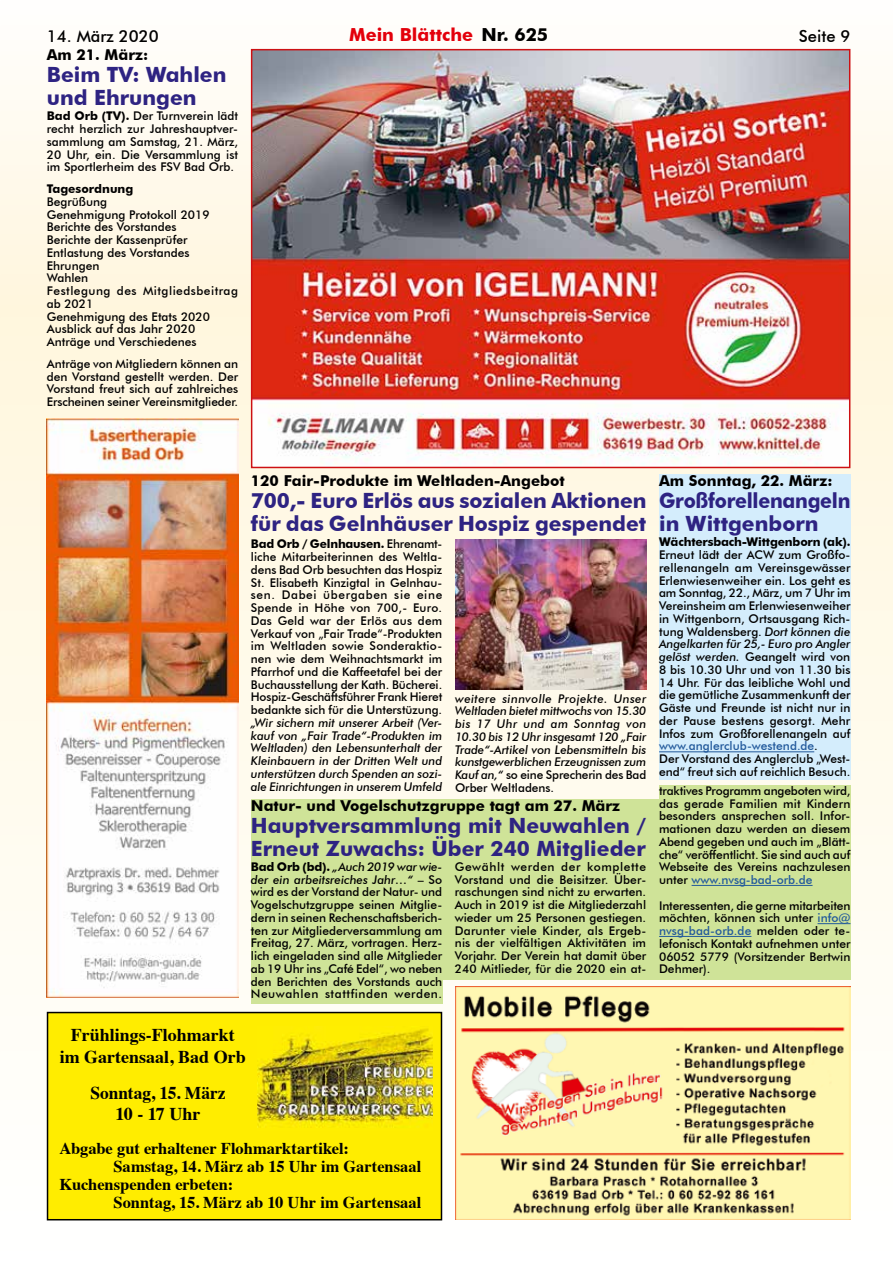
<style>
.page{position:relative;width:893px;height:1263px;background:#fff}
.page>*{position:absolute;margin:0;border:0;box-sizing:border-box;transform-origin:0 0}
.t1{font:700 21px/22.5px "Futura BT";color:#2e2382}
.t2{font:700 21px/22.5px "Futura BT";color:#2e2382;scale:.93 1}
.t3{font:700 18px/22.5px "Times";color:#000;text-align:center}
.t4{font:700 18px "Futura BT";color:#e3000b}
.t5{font:700 16.5px "Times";color:#000}
.t6{font:500 16.5px "Futura BT";color:#000}
.t7{font:700 15px "Futura BT";color:#000}
.t8{font:500 12px/12.8px "Futura BT";color:#000;text-align:justify}
.t9{font:italic 500 12px/12.8px "Futura BT";letter-spacing:-.005em;color:#000;text-align:justify}
.t10{font:700 12px "Futura BT";letter-spacing:-.015em;color:#000}
.s1{color:#000}
.s2{font-weight:700}
.s3{font-style:normal}
.s4{font-style:italic}
.s5{color:#22599b}
</style>
<div class="page">
<img style="left:0;top:48px;width:893px;height:1173px">
<div style="left:644px;top:799px;width:196px;height:181px;background:#cfe398"></div>
<div style="left:251px;top:799px;width:395px;height:181px;background:#cfe398"></div>
<img style="left:455px;top:986px;width:395px;height:234px">
<img style="left:47px;top:418px;width:191px;height:580px">
<img style="left:254px;top:52px;width:593px;height:413px">
<div style="left:251px;top:49px;width:599px;height:419px;border:2px solid #cd1013"></div>
<img style="left:455px;top:539px;width:191px;height:150px">
<div style="left:48px;top:1012px;width:393px;height:208px;background:#ffed00"></div>
<div style="left:47px;top:1012px;width:395px;height:208px;border:2px solid #000"></div>
<img style="left:258px;top:1028px;width:175px;height:100px">
<div style="left:659px;top:474px;width:191px;height:306px;background:#d4edfc"></div>
<hr style="left:659px;top:751px;width:155px;height:1px;background:#22599b">
<div style="left:251px;top:862px;width:191px;height:141px;background:#cfe398"></div>
<div style="left:659px;top:786px;width:191px;height:194px;background:#cfe398"></div>
<hr style="left:692px;top:885px;width:120px;height:1px;background:#22599b">
<hr style="left:817px;top:923px;width:33px;height:1px;background:#22599b">
<hr style="left:659px;top:936px;width:92px;height:1px;background:#22599b">
<h3 class="t6" style="left:47px;top:26px;width:114px">14. März 2020</h3>
<h2 class="t4" style="left:349px;top:24px;width:201px">Mein Blättche <span class="s1">Nr. 625</span></h2>
<h3 class="t6" style="left:799px;top:26px;width:53px">Seite 9</h3>
<p class="t7" style="left:47px;top:45px;width:103px">Am 21. März:</p>
<h1 class="t1" style="left:47px;top:63px;width:181px">Beim TV: Wahlen und Ehrungen</h1>
<p class="t8" style="left:47px;top:110px;width:193px"><span class="s2">Bad Orb (TV).</span> Der Turnverein lädt recht herzlich zur Jahreshauptver&shy;sammlung am Samstag, 21. März, 20 Uhr, ein. Die Versammlung ist im Sportlerheim des FSV Bad Orb.</p>
<p class="t10" style="left:47px;top:182px;width:88px">Tagesordnung</p>
<p class="t8" style="left:47px;top:195px;width:193px;text-align:left">Begrüßung<br>Genehmigung Protokoll 2019<br>Berichte des Vorstandes<br>Berichte der Kassenprüfer<br>Entlastung des Vorstandes<br>Ehrungen<br>Wahlen<br>Festlegung des Mitgliedsbeitrag ab 2021<br>Genehmigung des Etats 2020<br>Ausblick auf das Jahr 2020<br>Anträge und Verschiedenes</p>
<p class="t8" style="left:47px;top:357px;width:193px">Anträge von Mitgliedern können an den Vorstand gestellt werden. Der Vorstand freut sich auf zahlreiches Erscheinen seiner Vereinsmitglieder.</p>
<p class="t7" style="left:251px;top:471px;width:315px">120 Fair-Produkte im Weltladen-Angebot</p>
<h1 class="t1" style="left:251px;top:489px;width:397px">700,- Euro Erlös aus sozialen Aktionen für das Gelnhäuser Hospiz gespendet</h1>
<p class="t8" style="left:251px;top:538px;width:193px"><span class="s2">Bad Orb / Gelnhausen.</span> Ehrenamt&shy;liche Mitarbeiterinnen des Weltla&shy;dens Bad Orb besuchten das Hospiz St. Elisabeth Kinzigtal in Gelnhau&shy;sen. Dabei übergaben sie eine Spende in Höhe von 700,- Euro.<br>Das Geld war der Erlös aus dem Verkauf von „Fair Trade“-Produkten im Weltladen sowie Sonderaktio&shy;nen wie dem Weihnachtsmarkt im Pfarrhof und die Kaffeetafel bei der Buchausstellung der Kath. Bücherei.<br>Hospiz-Geschäftsführer Frank Hieret bedankte sich für die Unterstüzung.</p>
<p class="t9" style="left:251px;top:716px;width:193px">„Wir sichern mit unserer Arbeit (Ver&shy;kauf von „Fair Trade“-Produkten im Weltladen) den Lebensunterhalt der Kleinbauern in der Dritten Welt und unterstützen durch Spenden an sozi&shy;ale Einrichtungen in unserem Umfeld</p>
<p class="t9" style="left:455px;top:692px;width:193px">weitere sinnvolle Projekte. Unser Weltladen bietet mittwochs von 15.30 bis 17 Uhr und am Sonntag von 10.30 bis 12 Uhr insgesamt 120 „Fair Trade“-Artikel von Lebensmitteln bis kunstgewerblichen Erzeugnissen zum Kauf an,“ <span class="s3">so eine Sprecherin des Bad Orber Weltladens.</span></p>
<p class="t7" style="left:251px;top:796px;width:371px">Natur- und Vogelschutzgruppe tagt am 27. März</p>
<h1 class="t1" style="left:251px;top:814px;width:397px">Hauptversammlung mit Neuwahlen /<br>Erneut Zuwachs: Über 240 Mitglieder</h1>
<p class="t8" style="left:251px;top:860px;width:193px"><span class="s2">Bad Orb (bd).</span> <span class="s4">„Auch 2019 war wie&shy;der ein arbeitsreiches Jahr…“</span> – So wird es der Vorstand der Natur- und Vogelschutzgruppe seinen Mitglie&shy;dern in seinen Rechenschaftsberich&shy;ten zur Mitgliederversammlung am Freitag, 27. März, vortragen. Herz&shy;lich eingeladen sind alle Mitglieder ab 19 Uhr ins „Café Edel“, wo neben den Berichten des Vorstands auch Neuwahlen stattfinden werden.</p>
<p class="t8" style="left:455px;top:860px;width:193px">Gewählt werden der komplette Vorstand und die Beisitzer. Über&shy;raschungen sind nicht zu erwarten.<br>Auch in 2019 ist die Mitgliederzahl wieder um 25 Personen gestiegen.<br>Darunter viele Kinder, als Ergeb&shy;nis der vielfältigen Aktivitäten im Vorjahr. Der Verein hat damit über 240 Mitlieder, für die 2020 ein at-</p>
<h2 class="t3" style="left:60px;top:1021px;width:188px">Frühlings-Flohmarkt im Gartensaal, Bad Orb</h2>
<h2 class="t3" style="left:91px;top:1081px;width:137px;line-height:21px">Sonntag, 15. März<br>10 - 17 Uhr</h2>
<h3 class="t5" style="left:60px;top:1133px;width:291px">Abgabe gut erhaltener Flohmarktartikel:</h3>
<h3 class="t5" style="left:114px;top:1151px;width:309px">Samstag, 14. März ab 15 Uhr im Gartensaal</h3>
<h3 class="t5" style="left:60px;top:1169px;width:175px">Kuchenspenden erbeten:</h3>
<h3 class="t5" style="left:114px;top:1187px;width:309px">Sonntag, 15. März ab 10 Uhr im Gartensaal</h3>
<p class="t7" style="left:659px;top:471px;width:175px">Am Sonntag, 22. März:</p>
<h1 class="t2" style="left:659px;top:489px;width:207px">Großforellenangeln in Wittgenborn</h1>
<p class="t10" style="left:659px;top:535px;width:193px">Wächtersbach-Wittgenborn (ak).</p>
<p class="t8" style="left:659px;top:548px;width:193px;text-align:left">Erneut lädt der ACW zum Großfo&shy;rellenangeln am Vereinsgewässer Erlenwiesenweiher ein. Los geht es am Sonntag, 22., März, um 7 Uhr im Vereinsheim am Erlenwiesenweiher in Wittgenborn, Ortsausgang Rich&shy;tung Waldensberg. <span class="s4">Dort können die Angelkarten für 25,- Euro pro Angler gelöst werden.</span> Geangelt wird von 8 bis 10.30 Uhr und von 11.30 bis 14 Uhr. Für das leibliche Wohl und die gemütliche Zusammenkunft der Gäste und Freunde ist nicht nur in der Pause bestens gesorgt. Mehr Infos zum Großforellenangeln auf <span class="s5">www.anglerclub-westend.de</span>.<br>Der Vorstand des Anglerclub „West&shy;end“ freut sich auf reichlich Besuch.</p>
<p class="t8" style="left:659px;top:784px;width:193px">traktives Programm angeboten wird, das gerade Familien mit Kindern besonders ansprechen soll. Infor&shy;mationen dazu werden an diesem Abend gegeben und auch im „Blätt&shy;che“ veröffentlicht. Sie sind auch auf Webseite des Vereins nachzulesen unter <span class="s5">www.nvsg-bad-orb.de</span></p>
<p class="t8" style="left:659px;top:899px;width:193px">Interessenten, die gerne mitarbeiten möchten, können sich unter <span class="s5">info@ nvsg-bad-orb.de</span> melden oder te&shy;lefonisch Kontakt aufnehmen unter 06052 5779 (Vorsitzender Bertwin Dehmer).</p>
</div>
